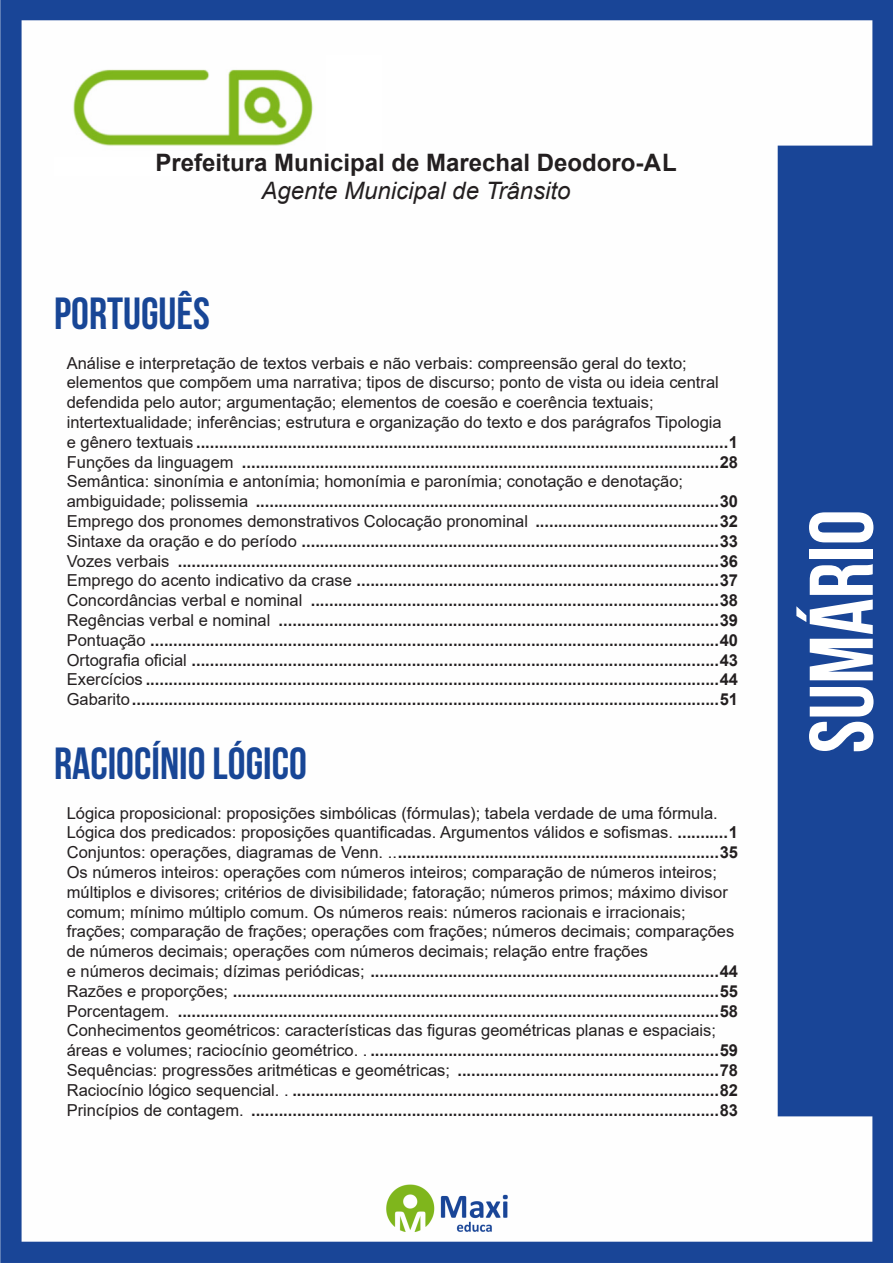
<style>
.page{position:relative;width:893px;height:1263px;background:#fff}
.page>*{position:absolute;margin:0;border:0;box-sizing:border-box;transform-origin:0 0}
.t1{font:700 90px "Bebas Neue";color:#fff}
.t2{font:700 45px "Bebas Neue";color:#184696}
.t3{font:700 24px "Arial";color:#231f20}
.t4{font:italic 24px "Arial";color:#231f20}
.Tabulação{font:700 16.5px "Arial";color:#231f20}
.Tabulação-2{font:16.5px "Arial";color:#231f20}
.s1{font-weight:400}
.s2{font-weight:700}
</style>
<div class="page">
<img style="left:0;top:0;width:893px;height:1263px">
<div style="left:55px;top:55px;width:327px;height:121px;background:#fff"></div>
<img style="left:54px;top:54px;width:271px;height:102px">
<p class="t3" style="left:155px;top:145px;width:523px">Prefeitura Municipal de Marechal Deodoro-AL</p>
<p class="t4" style="left:262px;top:175px;width:311px">Agente Municipal de Trânsito</p>
<p class="t2" style="left:54px;top:289px;width:157px">PORTUGUÊS</p>
<p class="Tabulação-2" style="left:67px;top:351px;width:621px">Análise e interpretação de textos verbais e não verbais: compreensão geral do texto;</p>
<p class="Tabulação-2" style="left:67px;top:371px;width:654px">elementos que compõem uma narrativa; tipos de discurso; ponto de vista ou ideia central</p>
<p class="Tabulação-2" style="left:67px;top:391px;width:588px">defendida pelo autor; argumentação; elementos de coesão e coerência textuais;</p>
<p class="Tabulação-2" style="left:67px;top:411px;width:656px">intertextualidade; inferências; estrutura e organização do texto e dos parágrafos Tipologia</p>
<p class="Tabulação" style="left:67px;top:430px;width:673px"><span class="s1">e gênero textuais</span> ....................................................................................................................1</p>
<p class="Tabulação" style="left:67px;top:450px;width:673px"><span class="s1">Funções da linguagem</span> ........................................................................................................28</p>
<p class="Tabulação-2" style="left:67px;top:470px;width:618px">Semântica: sinonímia e antonímia; homonímia e paronímia; conotação e denotação;</p>
<p class="Tabulação" style="left:67px;top:490px;width:673px"><span class="s1">ambiguidade; polissemia</span> .....................................................................................................30</p>
<p class="Tabulação-2" style="left:67px;top:510px;width:673px">Emprego dos pronomes demonstrativos Colocação pronominal <span class="s2">........................................32</span></p>
<p class="Tabulação" style="left:67px;top:529px;width:673px"><span class="s1">Sintaxe da oração e do período</span> ...........................................................................................33</p>
<p class="Tabulação" style="left:67px;top:549px;width:673px"><span class="s1">Vozes verbais</span> ......................................................................................................................36</p>
<p class="Tabulação" style="left:67px;top:569px;width:673px"><span class="s1">Emprego do acento indicativo da crase</span> ...............................................................................37</p>
<p class="Tabulação" style="left:67px;top:589px;width:673px"><span class="s1">Concordâncias verbal e nominal</span> .........................................................................................38</p>
<p class="Tabulação" style="left:67px;top:609px;width:673px"><span class="s1">Regências verbal e nominal</span> ................................................................................................39</p>
<p class="Tabulação" style="left:67px;top:628px;width:673px"><span class="s1">Pontuação</span> ............................................................................................................................40</p>
<p class="Tabulação" style="left:67px;top:648px;width:673px"><span class="s1">Ortografia oficial</span> ...................................................................................................................43</p>
<p class="Tabulação" style="left:67px;top:668px;width:673px"><span class="s1">Exercícios</span> .............................................................................................................................44</p>
<p class="Tabulação" style="left:67px;top:688px;width:673px"><span class="s1">Gabarito</span>................................................................................................................................51</p>
<p class="t2" style="left:54px;top:739px;width:254px">RACIOCÍNIO LÓGICO</p>
<p class="Tabulação-2" style="left:67px;top:801px;width:653px">Lógica proposicional: proposições simbólicas (fórmulas); tabela verdade de uma fórmula.</p>
<p class="Tabulação-2" style="left:67px;top:821px;width:673px">Lógica dos predicados: proposições quantificadas. Argumentos válidos e sofismas. <span class="s2">...........1</span></p>
<p class="Tabulação" style="left:67px;top:841px;width:673px"><span class="s1">Conjuntos: operações, diagramas de Venn. ..</span>......................................................................35</p>
<p class="Tabulação-2" style="left:67px;top:861px;width:652px">Os números inteiros: operações com números inteiros; comparação de números inteiros;</p>
<p class="Tabulação-2" style="left:67px;top:881px;width:663px">múltiplos e divisores; critérios de divisibilidade; fatoração; números primos; máximo divisor</p>
<p class="Tabulação-2" style="left:67px;top:900px;width:620px">comum; mínimo múltiplo comum. Os números reais: números racionais e irracionais;</p>
<p class="Tabulação-2" style="left:67px;top:920px;width:669px">frações; comparação de frações; operações com frações; números decimais; comparações</p>
<p class="Tabulação-2" style="left:67px;top:940px;width:583px">de números decimais; operações com números decimais; relação entre frações</p>
<p class="Tabulação" style="left:67px;top:960px;width:673px"><span class="s1">e números decimais; dízimas periódicas;</span> ............................................................................44</p>
<p class="Tabulação" style="left:67px;top:979px;width:673px"><span class="s1">Razões e proporções;</span> ..........................................................................................................55</p>
<p class="Tabulação" style="left:67px;top:999px;width:673px"><span class="s1">Porcentagem.</span> ......................................................................................................................58</p>
<p class="Tabulação-2" style="left:67px;top:1019px;width:651px">Conhecimentos geométricos: características das figuras geométricas planas e espaciais;</p>
<p class="Tabulação" style="left:67px;top:1039px;width:673px"><span class="s1">áreas e volumes; raciocínio geométrico. .</span> ............................................................................59</p>
<p class="Tabulação" style="left:67px;top:1059px;width:673px"><span class="s1">Sequências: progressões aritméticas e geométricas;</span> .........................................................78</p>
<p class="Tabulação" style="left:67px;top:1078px;width:673px"><span class="s1">Raciocínio lógico sequencial. .</span> .............................................................................................82</p>
<p class="Tabulação" style="left:67px;top:1098px;width:673px"><span class="s1">Princípios de contagem.</span> ......................................................................................................83</p>
<h1 class="t1" style="left:792px;top:753px;width:245px;rotate:-90deg">SUMÁRIO</h1>
</div>
